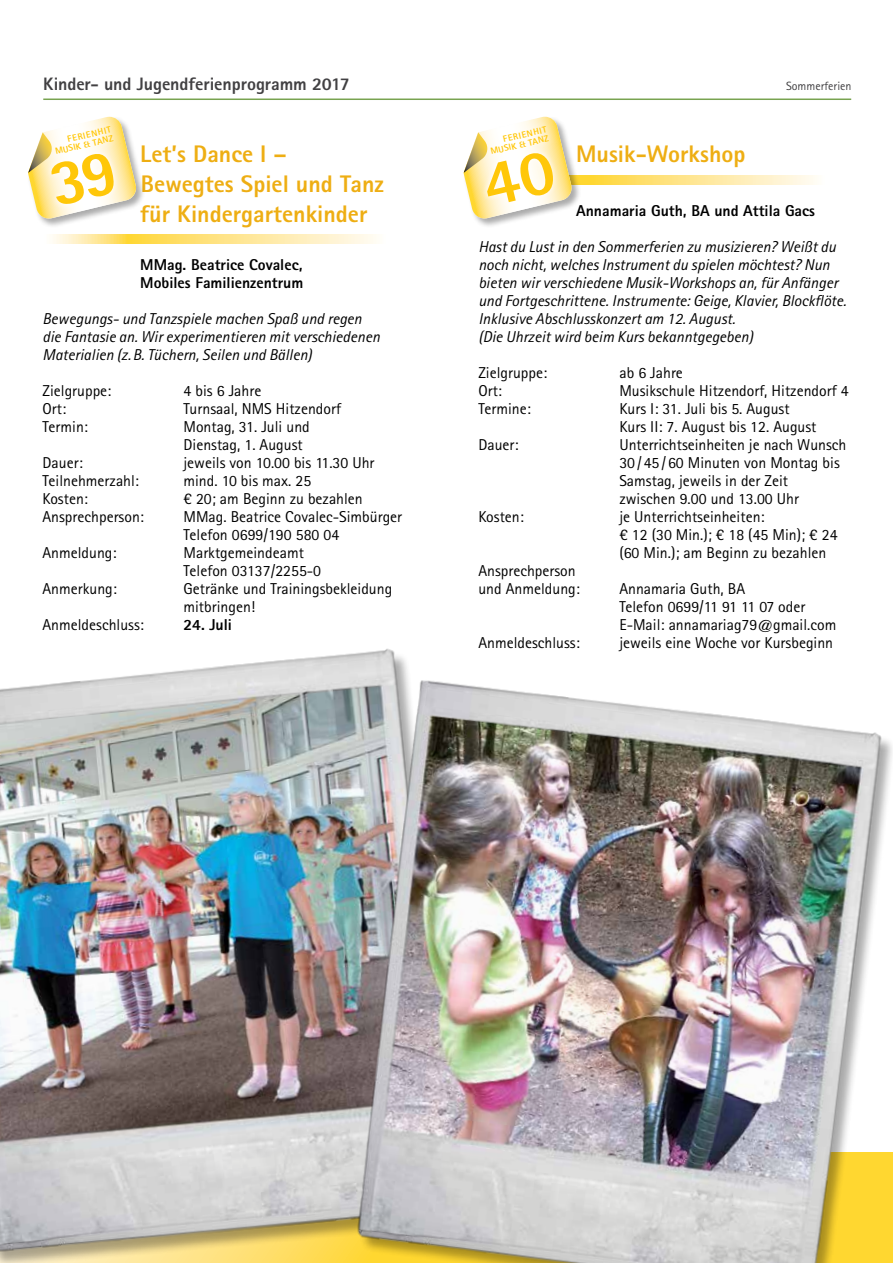
<style>
.page{position:relative;width:893px;height:1263px;background:#fff}
.page>*{position:absolute;margin:0;border:0;box-sizing:border-box;transform-origin:0 0}
.t1{font:800 24px/30px "Rotis Sans Serif Pro";color:#eeae13}
.t2{font:800 18px "Rotis Sans Serif Pro";letter-spacing:-.005em;color:#414042}
.t3{font:15.75px/18px "Rotis Sans Serif Pro";color:#000}
.t4{font:italic 15.75px/18px "Rotis Sans Serif Pro";color:#000}
.t5{font:800 15.75px/18px "Rotis Sans Serif Pro";color:#000}
.t6{font:12px "Rotis Sans Serif Pro";color:#414042}
.t7{font:800 9px/9px "Rotis Sans Serif Pro";color:#ffc709;text-align:right}
</style>
<div class="page">
<hr style="left:43px;top:99px;width:808px;height:1px;background:#78a350">
<svg style="left:581px;top:175px;width:236px;height:10px;background:#ffe794"></svg>
<div style="left:462px;top:116px;width:119px;height:112px;background:#000;opacity:.33"></div>
<svg style="left:52px;top:234px;width:325px;height:10px;background:#ffe89b"></svg>
<div style="left:27px;top:116px;width:119px;height:112px;background:#000;opacity:.33"></div>
<img style="left:0;top:648px;width:405px;height:615px">
<img style="left:334px;top:661px;width:559px;height:602px">
<svg style="left:463px;top:116px;width:110px;height:104px"></svg>
<svg style="left:28px;top:116px;width:109px;height:104px"></svg>
<p class="t2" style="left:43px;top:72px;width:308px">Kinder- und Jugendferienprogramm 2017</p>
<p class="t6" style="left:786px;top:79px;width:67px">Sommerferien</p>
<p class="t7" style="left:52px;top:138px;width:61px;rotate:-13deg">FERIENHIT<br>MUSIK &amp; TANZ</p>
<h1 class="t1" style="left:140px;top:139px;width:245px">Let’s Dance I –<br>Bewegtes Spiel und Tanz für Kindergartenkinder</h1>
<p class="t5" style="left:140px;top:256px;width:165px">MMag. Beatrice Covalec,<br>Mobiles Familienzentrum</p>
<p class="t4" style="left:43px;top:310px;width:339px">Bewegungs- und Tanzspiele machen Spaß und regen die Fantasie an. Wir experimentieren mit verschiedenen<br>Materialien (z.B. Tüchern, Seilen und Bällen)</p>
<p class="t3" style="left:43px;top:382px;width:70px">Zielgruppe:</p>
<p class="t3" style="left:184px;top:382px;width:79px">4 bis 6 Jahre</p>
<p class="t3" style="left:43px;top:400px;width:25px">Ort:</p>
<p class="t3" style="left:184px;top:400px;width:159px">Turnsaal, NMS Hitzendorf</p>
<p class="t3" style="left:43px;top:418px;width:47px">Termin:</p>
<p class="t3" style="left:184px;top:418px;width:128px">Montag, 31. Juli und<br>Dienstag, 1. August</p>
<p class="t3" style="left:43px;top:454px;width:42px">Dauer:</p>
<p class="t3" style="left:184px;top:454px;width:193px">jeweils von 10.00 bis 11.30 Uhr</p>
<p class="t3" style="left:43px;top:472px;width:98px">Teilnehmerzahl:</p>
<p class="t3" style="left:184px;top:472px;width:129px">mind. 10 bis max. 25</p>
<p class="t3" style="left:43px;top:490px;width:47px">Kosten:</p>
<p class="t3" style="left:184px;top:490px;width:181px">€ 20; am Beginn zu bezahlen</p>
<p class="t3" style="left:43px;top:508px;width:103px">Ansprechperson:</p>
<p class="t3" style="left:184px;top:508px;width:220px">MMag. Beatrice Covalec-Simbürger<br>Telefon 0699/190 580 04</p>
<p class="t3" style="left:43px;top:544px;width:76px">Anmeldung:</p>
<p class="t3" style="left:184px;top:544px;width:139px">Marktgemeindeamt<br>Telefon 03137/2255-0</p>
<p class="t3" style="left:43px;top:580px;width:76px">Anmerkung:</p>
<p class="t3" style="left:184px;top:580px;width:210px">Getränke und Trainingsbekleidung mitbringen!</p>
<p class="t3" style="left:43px;top:616px;width:103px">Anmeldeschluss:</p>
<p class="t5" style="left:184px;top:616px;width:50px">24. Juli</p>
<p class="t7" style="left:488px;top:138px;width:61px;rotate:-13deg">FERIENHIT<br>MUSIK &amp; TANZ</p>
<h1 class="t1" style="left:576px;top:139px;width:171px">Musik-Workshop</h1>
<p class="t5" style="left:576px;top:202px;width:240px">Annamaria Guth, BA und Attila Gacs</p>
<p class="t4" style="left:478px;top:238px;width:370px">Hast du Lust in den Sommerferien zu musizieren? Weißt du noch nicht, welches Instrument du spielen möchtest? Nun bieten wir verschiedene Musik-Workshops an, für Anfänger und Fortgeschrittene. Instrumente: Geige, Klavier, Blockflöte.<br>Inklusive Abschlusskonzert am 12. August.<br>(Die Uhrzeit wird beim Kurs bekanntgegeben)</p>
<p class="t3" style="left:478px;top:364px;width:70px">Zielgruppe:</p>
<p class="t3" style="left:619px;top:364px;width:65px">ab 6 Jahre</p>
<p class="t3" style="left:478px;top:382px;width:25px">Ort:</p>
<p class="t3" style="left:619px;top:382px;width:231px">Musikschule Hitzendorf, Hitzendorf 4</p>
<p class="t3" style="left:478px;top:400px;width:54px">Termine:</p>
<p class="t3" style="left:619px;top:400px;width:199px">Kurs I: 31. Juli bis 5. August<br>Kurs II: 7. August bis 12. August</p>
<p class="t3" style="left:478px;top:436px;width:42px">Dauer:</p>
<p class="t3" style="left:619px;top:436px;width:228px">Unterrichtseinheiten je nach Wunsch<br>30 /45/ 60 Minuten von Montag bis<br>Samstag, jeweils in der Zeit zwischen 9.00 und 13.00 Uhr</p>
<p class="t3" style="left:478px;top:508px;width:47px">Kosten:</p>
<p class="t3" style="left:619px;top:508px;width:220px">je Unterrichtseinheiten:<br>€ 12 (30 Min.); € 18 (45 Min); € 24 (60 Min.); am Beginn zu bezahlen</p>
<p class="t3" style="left:478px;top:562px;width:103px">Ansprechperson und Anmeldung:</p>
<p class="t3" style="left:619px;top:580px;width:219px">Annamaria Guth, BA<br>Telefon 0699/11 91 11 07 oder<br>E-Mail: annamariag79@gmail.com</p>
<p class="t3" style="left:478px;top:634px;width:103px">Anmeldeschluss:</p>
<p class="t3" style="left:619px;top:634px;width:215px">jeweils eine Woche vor Kursbeginn</p>
</div>
